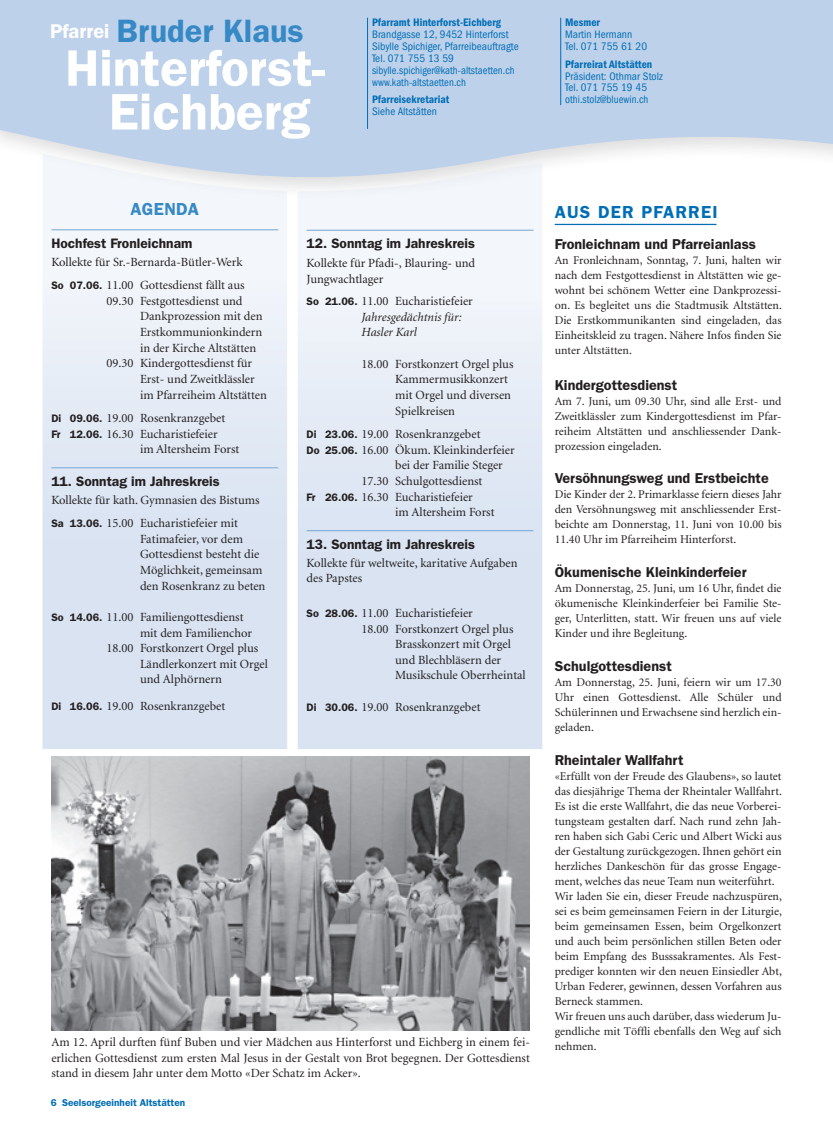
<style>
.page{position:relative;width:833px;height:1134px;background:#fff}
.page>*{position:absolute;margin:0;border:0;box-sizing:border-box;transform-origin:0 0}
.t1{font:600 51.5px/43.8px "Franklin Gothic LT";color:#fff;text-align:center}
.t2{font:600 32.5px "Franklin Gothic LT";color:#3689c5}
.t3{font:600 17.5px "Franklin Gothic LT";letter-spacing:.07em;color:#006eb6}
.t4{font:600 17.5px "Franklin Gothic LT";letter-spacing:.02em;color:#3689c5}
.t5{font:600 14.38px "Franklin Gothic LT";color:#231f20}
.t6{font:600 13.75px "Franklin Gothic LT";color:#231f20}
.t7{font:12.5px/15.6px "Minion LT";color:#231f20}
.t8{font:italic 12.5px/15.6px "Minion LT";color:#231f20}
.t9{font:11.88px/15px "Minion LT";color:#231f20;text-align:justify}
.t10{font:condensed 11.25px/11.9px "Franklin Gothic LT";letter-spacing:.005em;color:#006eb6}
.t11{font:600 condensed 11.25px "Franklin Gothic LT";letter-spacing:.005em;color:#006eb6}
.t12{font:600 10px "Franklin Gothic LT";color:#006eb6}
.s1{font-size:20px;color:#fff}
.s2{font-family:"Franklin Gothic LT";font-weight:600;font-size:10.88px}
.s3{font-family:"Franklin Gothic LT";font-weight:600;font-style:normal;font-size:10.88px}
.s4{font-style:normal}
</style>
<div class="page">
<svg style="left:0;top:0;width:833px;height:189px;background:#c5d5eb"></svg>
<hr style="left:560px;top:18px;width:1px;height:87px;background:#006eb6">
<hr style="left:367px;top:18px;width:1px;height:111px;background:#006eb6">
<svg style="left:43px;top:154px;width:244px;height:595px;fill:#dfe7f3"></svg>
<svg style="left:298px;top:163px;width:244px;height:586px;fill:#e0e8f4"></svg>
<hr style="left:555px;top:224px;width:161px;height:1px;background:#006eb6">
<hr style="left:51px;top:229px;width:227px;height:1px;background:#76a5d4">
<hr style="left:51px;top:467px;width:227px;height:1px;background:#76a5d4">
<hr style="left:306px;top:230px;width:227px;height:1px;background:#76a5d4">
<hr style="left:306px;top:530px;width:227px;height:1px;background:#76a5d4">
<img style="left:51px;top:757px;width:479px;height:273px">
<h2 class="t2" style="left:50px;top:12px;width:255px"><span class="s1">Pfarrei</span> Bruder Klaus</h2>
<h1 class="t1" style="left:65px;top:46px;width:261px">Hinterforst-<br>Eichberg</h1>
<p class="t11" style="left:372px;top:16px;width:130px">Pfarramt Hinterforst-Eichberg</p>
<p class="t10" style="left:372px;top:28px;width:148px">Brandgasse 12, 9452 Hinterforst<br>Sibylle Spichiger, Pfarreibeauftragte<br>Tel. 071 755 13 59 sibylle.spichiger@kath-altstaetten.ch www.kath-altstaetten.ch</p>
<p class="t11" style="left:372px;top:93px;width:79px">Pfarreisekretariat</p>
<p class="t10" style="left:372px;top:106px;width:67px">Siehe Altstätten</p>
<p class="t11" style="left:565px;top:16px;width:36px">Mesmer</p>
<p class="t10" style="left:565px;top:28px;width:83px">Martin Hermann<br>Tel. 071 755 61 20</p>
<p class="t11" style="left:565px;top:58px;width:89px">Pfarreirat Altstätten</p>
<p class="t10" style="left:565px;top:70px;width:99px">Präsident: Othmar Stolz<br>Tel. 071 755 19 45 othi.stolz@bluewin.ch</p>
<h3 class="t4" style="left:131px;top:199px;width:70px">AGENDA</h3>
<p class="t6" style="left:51px;top:235px;width:142px">Hochfest Fronleichnam</p>
<p class="t7" style="left:51px;top:252px;width:195px;line-height:22.8px">Kollekte für Sr.-Bernarda-Bütler-Werk<br><span class="s2">So 07.06.</span> 11.00 Gottesdienst fällt aus</p>
<p class="t7" style="left:106px;top:293px;width:138px">09.30 Festgottesdienst und</p>
<p class="t7" style="left:140px;top:309px;width:124px">Dankprozession mit den</p>
<p class="t7" style="left:140px;top:325px;width:124px">Erstkommunionkindern</p>
<p class="t7" style="left:140px;top:340px;width:118px">in der Kirche Altstätten</p>
<p class="t7" style="left:106px;top:356px;width:147px">09.30 Kindergottesdienst für</p>
<p class="t7" style="left:140px;top:372px;width:116px">Erst- und Zweitklässler</p>
<p class="t7" style="left:140px;top:387px;width:128px">im Pfarreiheim Altstätten</p>
<p class="t7" style="left:51px;top:411px;width:175px"><span class="s2">Di 09.06.</span> 19.00 Rosenkranzgebet</p>
<p class="t7" style="left:51px;top:426px;width:168px"><span class="s2">Fr 12.06.</span> 16.30 Eucharistiefeier</p>
<p class="t7" style="left:140px;top:442px;width:101px">im Altersheim Forst</p>
<p class="t6" style="left:51px;top:473px;width:170px">11. Sonntag im Jahreskreis</p>
<p class="t7" style="left:51px;top:489px;width:210px;line-height:22.8px">Kollekte für kath. Gymnasien des Bistums<br><span class="s2">Sa 13.06.</span> 15.00 Eucharistiefeier mit</p>
<p class="t7" style="left:140px;top:531px;width:127px">Fatimafeier, vor dem<br>Gottesdienst besteht die<br>Möglichkeit, gemeinsam den Rosenkranz zu beten</p>
<p class="t7" style="left:51px;top:610px;width:194px"><span class="s2">So 14.06.</span> 11.00 Familiengottesdienst</p>
<p class="t7" style="left:140px;top:625px;width:114px">mit dem Familienchor</p>
<p class="t7" style="left:106px;top:641px;width:153px">18.00 Forstkonzert Orgel plus</p>
<p class="t7" style="left:140px;top:656px;width:129px">Ländlerkonzert mit Orgel</p>
<p class="t7" style="left:140px;top:672px;width:83px">und Alphörnern</p>
<p class="t7" style="left:51px;top:699px;width:175px"><span class="s2">Di 16.06.</span> 19.00 Rosenkranzgebet</p>
<p class="t6" style="left:306px;top:236px;width:170px">12. Sonntag im Jahreskreis</p>
<p class="t7" style="left:306px;top:255px;width:170px">Kollekte für Pfadi-, Blauring- und<br>Jungwachtlager</p>
<p class="t8" style="left:361px;top:294px;width:113px;text-indent:-55px"><span class="s3">So 21.06.</span> <span class="s4">11.00 Eucharistiefeier<br></span>Jahresgedächtnis für:<br>Hasler Karl</p>
<p class="t7" style="left:395px;top:356px;width:120px;text-indent:-34px">18.00 Forstkonzert Orgel plus<br>Kammermusikkonzert mit Orgel und diversen<br>Spielkreisen</p>
<p class="t7" style="left:306px;top:427px;width:175px"><span class="s2">Di 23.06.</span> 19.00 Rosenkranzgebet</p>
<p class="t7" style="left:306px;top:442px;width:210px"><span class="s2">Do 25.06.</span> 16.00 Ökum. Kleinkinderfeier</p>
<p class="t7" style="left:395px;top:458px;width:109px">bei der Familie Steger</p>
<p class="t7" style="left:361px;top:474px;width:122px">17.30 Schulgottesdienst</p>
<p class="t7" style="left:306px;top:489px;width:168px"><span class="s2">Fr 26.06.</span> 16.30 Eucharistiefeier</p>
<p class="t7" style="left:395px;top:505px;width:101px">im Altersheim Forst</p>
<p class="t6" style="left:306px;top:536px;width:170px">13. Sonntag im Jahreskreis</p>
<p class="t7" style="left:306px;top:556px;width:212px;line-height:15px">Kollekte für weltweite, karitative Aufgaben des Papstes</p>
<p class="t7" style="left:306px;top:605px;width:168px"><span class="s2">So 28.06.</span> 11.00 Eucharistiefeier</p>
<p class="t7" style="left:361px;top:621px;width:153px">18.00 Forstkonzert Orgel plus</p>
<p class="t7" style="left:395px;top:637px;width:117px">Brasskonzert mit Orgel</p>
<p class="t7" style="left:395px;top:652px;width:107px">und Blechbläsern der</p>
<p class="t7" style="left:395px;top:668px;width:132px">Musikschule Oberrheintal</p>
<p class="t7" style="left:306px;top:699px;width:175px"><span class="s2">Di 30.06.</span> 19.00 Rosenkranzgebet</p>
<p class="t7" style="left:51px;top:1035px;width:480px;text-align:justify">Am 12. April durften fünf Buben und vier Mädchen aus Hinterforst und Eichberg in einem fei&shy;erlichen Gottesdienst zum ersten Mal Jesus in der Gestalt von Brot begegnen. Der Gottesdienst stand in diesem Jahr unter dem Motto «Der Schatz im Acker».</p>
<p class="t12" style="left:51px;top:1096px;width:136px">6 Seelsorgeeinheit Altstätten</p>
<h3 class="t3" style="left:555px;top:201px;width:164px">AUS DER PFARREI</h3>
<p class="t5" style="left:555px;top:236px;width:203px">Fronleichnam und Pfarreianlass</p>
<p class="t9" style="left:555px;top:253px;width:229px">An Fronleichnam, Sonntag, 7. Juni, halten wir nach dem Festgottesdienst in Altstätten wie ge&shy;wohnt bei schönem Wetter eine Dankprozessi&shy;on. Es begleitet uns die Stadtmusik Altstätten.<br>Die Erstkommunikanten sind eingeladen, das Einheitskleid zu tragen. Nähere Infos finden Sie unter Altstätten.</p>
<p class="t5" style="left:555px;top:376px;width:124px">Kindergottesdienst</p>
<p class="t9" style="left:555px;top:394px;width:228px">Am 7. Juni, um 09.30 Uhr, sind alle Erst- und Zweitklässler zum Kindergottesdienst im Pfar&shy;reiheim Altstätten und anschliessender Dank&shy;prozession eingeladen.</p>
<p class="t5" style="left:555px;top:470px;width:216px">Versöhnungsweg und Erstbeichte</p>
<p class="t9" style="left:555px;top:488px;width:228px">Die Kinder der 2. Primarklasse feiern dieses Jahr den Versöhnungsweg mit anschliessender Erst&shy;beichte am Donnerstag, 11. Juni von 10.00 bis 11.40 Uhr im Pfarreiheim Hinterforst.</p>
<p class="t5" style="left:555px;top:564px;width:193px">Ökumenische Kleinkinderfeier</p>
<p class="t9" style="left:555px;top:581px;width:228px">Am Donnerstag, 25. Juni, um 16 Uhr, findet die ökumenische Kleinkinderfeier bei Familie Ste&shy;ger, Unterlitten, statt. Wir freuen uns auf viele Kinder und ihre Begleitung.</p>
<p class="t5" style="left:555px;top:657px;width:119px">Schulgottesdienst</p>
<p class="t9" style="left:555px;top:675px;width:228px">Am Donnerstag, 25. Juni, feiern wir um 17.30<br>Uhr einen Gottesdienst. Alle Schüler und Schülerinnen und Erwachsene sind herzlich ein&shy;geladen.</p>
<p class="t5" style="left:555px;top:751px;width:130px">Rheintaler Wallfahrt</p>
<p class="t9" style="left:555px;top:769px;width:229px;text-align:left">«Erfüllt von der Freude des Glaubens», so lautet das diesjährige Thema der Rheintaler Wallfahrt.<br>Es ist die erste Wallfahrt, die das neue Vorberei&shy;tungsteam gestalten darf. Nach rund zehn Jah&shy;ren haben sich Gabi Ceric und Albert Wicki aus der Gestaltung zurückgezogen. Ihnen gehört ein herzliches Dankeschön für das grosse Engage&shy;ment, welches das neue Team nun weiterführt.<br>Wir laden Sie ein, dieser Freude nachzuspüren, sei es beim gemeinsamen Feiern in der Liturgie, beim gemeinsamen Essen, beim Orgelkonzert und auch beim persönlichen stillen Beten oder beim Empfang des Busssakramentes. Als Fest&shy;prediger konnten wir den neuen Einsiedler Abt, Urban Federer, gewinnen, dessen Vorfahren aus Berneck stammen.<br>Wir freuen uns auch darüber, dass wiederum Ju&shy;gendliche mit Töffli ebenfalls den Weg auf sich nehmen.</p>
</div>
